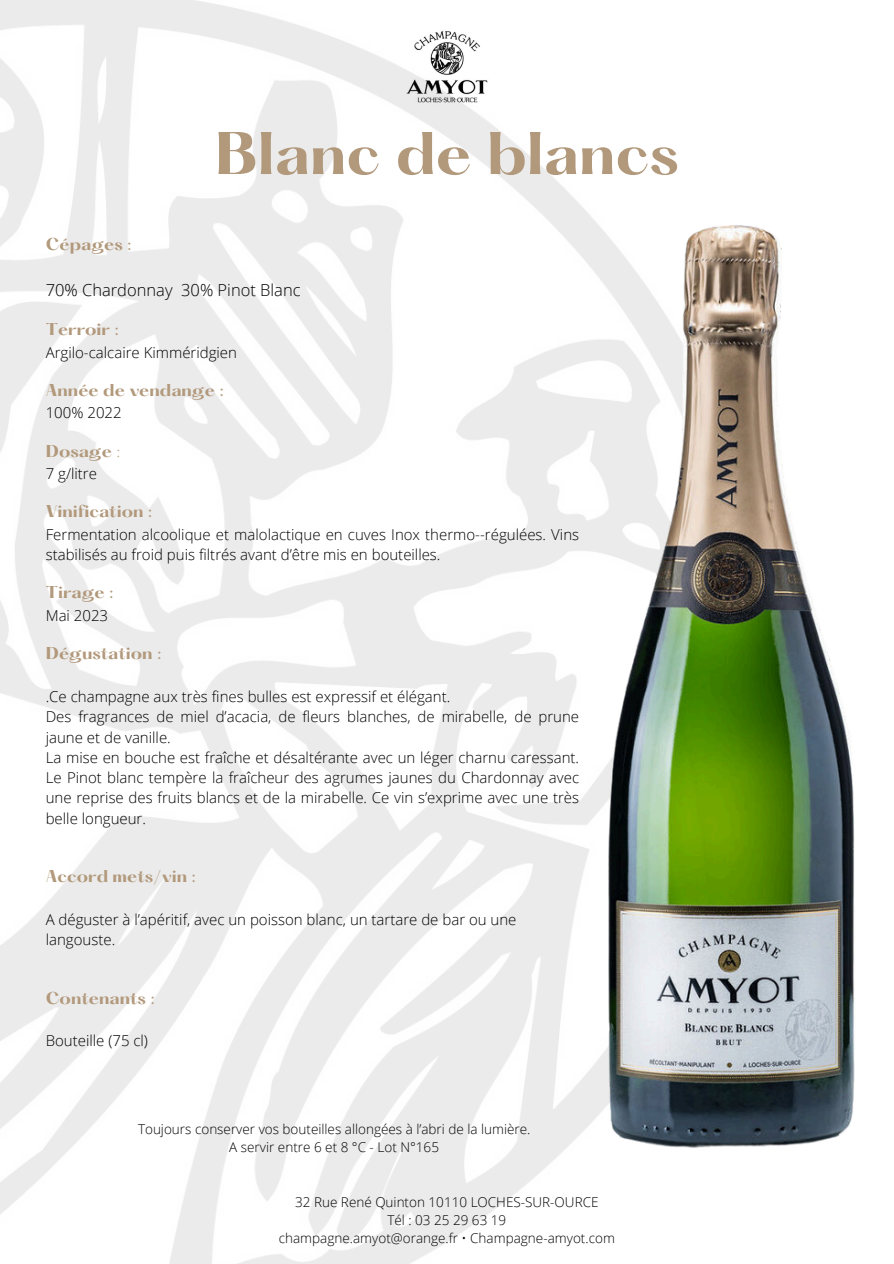
<style>
.page{position:relative;width:894px;height:1264px;background:#fff}
.page>*{position:absolute;margin:0;border:0;box-sizing:border-box;transform-origin:0 0}
.t1{font:700 52.5px "Hatton";color:#b2997c}
.t2{font:300 16.5px "Open Sans";color:#000}
.t3{font:300 15px/20.2px "Open Sans";color:#000}
.t4{font:700 15px "Hatton";color:#b2997c}
.t5{font:300 13.5px/18px "Open Sans";color:#000;text-align:center}
.s1{font-weight:400}
</style>
<div class="page">
<img style="left:402px;top:30px;width:88px;height:83px">
<img style="left:591px;top:216px;width:264px;height:933px">
<h1 class="t1" style="left:215px;top:125px;width:465px">Blanc de blancs</h1>
<p class="t4" style="left:46px;top:235px;width:88px">Cépages :</p>
<p class="t2" style="left:46px;top:278px;width:256px">70% Chardonnay 30% Pinot Blanc</p>
<p class="t4" style="left:46px;top:321px;width:75px">Terroir :</p>
<p class="t3" style="left:46px;top:341px;width:193px">Argilo-calcaire Kimméridgien</p>
<p class="t4" style="left:46px;top:382px;width:180px">Année de vendange :</p>
<p class="t3" style="left:46px;top:402px;width:77px">100% 2022</p>
<p class="t4" style="left:46px;top:442px;width:76px">Dosage <span class="s1">:</span></p>
<p class="t3" style="left:46px;top:463px;width:53px">7 g/litre</p>
<p class="t4" style="left:46px;top:503px;width:108px">Vinification :</p>
<p class="t3" style="left:46px;top:524px;width:535px">Fermentation alcoolique et malolactique en cuves Inox thermo--régulées. Vins stabilisés au froid puis filtrés avant d’être mis en bouteilles.</p>
<p class="t4" style="left:46px;top:584px;width:69px">Tirage :</p>
<p class="t3" style="left:46px;top:605px;width:64px">Mai 2023</p>
<p class="t4" style="left:46px;top:645px;width:117px">Dégustation :</p>
<p class="t3" style="left:46px;top:686px;width:535px">.Ce champagne aux très fines bulles est expressif et élégant.<br>Des fragrances de miel d’acacia, de fleurs blanches, de mirabelle, de prune jaune et de vanille.<br>La mise en bouche est fraîche et désaltérante avec un léger charnu caressant.<br>Le Pinot blanc tempère la fraîcheur des agrumes jaunes du Chardonnay avec une reprise des fruits blancs et de la mirabelle. Ce vin s’exprime avec une très belle longueur.</p>
<p class="t4" style="left:46px;top:868px;width:152px">Accord mets/vin :</p>
<p class="t3" style="left:46px;top:908px;width:472px">A déguster à l’apéritif, avec un poisson blanc, un tartare de bar ou une langouste.</p>
<p class="t4" style="left:46px;top:989px;width:111px">Contenants :</p>
<p class="t3" style="left:46px;top:1030px;width:104px">Bouteille (75 cl)</p>
<p class="t5" style="left:138px;top:1119px;width:394px">Toujours conserver vos bouteilles allongées à l’abri de la lumière.<br>A servir entre 6 et 8 °C - Lot N°165</p>
<p class="t5" style="left:279px;top:1192px;width:337px">32 Rue René Quinton 10110 LOCHES-SUR-OURCE<br>Tél : 03 25 29 63 19<br>champagne.amyot@orange.fr • Champagne-amyot.com</p>
</div>
